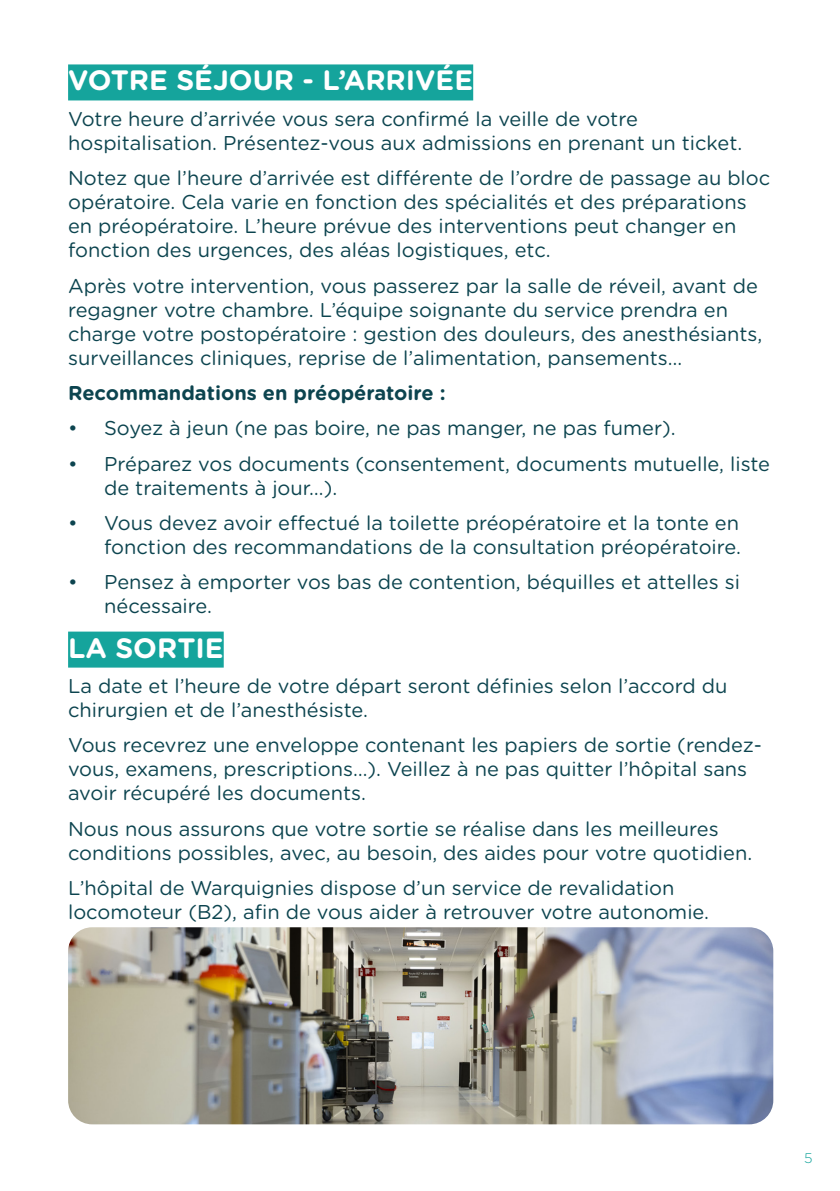
<style>
.page{position:relative;width:840px;height:1191px;background:#fff}
.page>*{position:absolute;margin:0;border:0;box-sizing:border-box;transform-origin:0 0}
.t1{font:700 28px "Gotham Rounded";color:#fff}
.texte_à_lire_-_blanc{font:20px/24px "Gotham Rounded";color:#0c444f}
.texte_à_lire_-_blanc-2{font:700 20px "Gotham Rounded";color:#0c444f}
.t2{font:300 14px "Gotham Rounded";color:#15a49c}
</style>
<div class="page">
<div style="left:68px;top:64px;width:405px;height:36px;background:#15a49c"></div>
<div style="left:68px;top:631px;width:155px;height:36px;background:#15a49c"></div>
<img style="left:68px;top:927px;width:704px;height:197px">
<p class="t1" style="left:68px;top:60px;width:406px">VOTRE SÉJOUR - L’ARRIVÉE</p>
<p class="texte_à_lire_-_blanc" style="left:68px;top:106px;width:675px">Votre heure d’arrivée vous sera confirmé la veille de votre hospitalisation. Présentez-vous aux admissions en prenant un ticket.</p>
<p class="texte_à_lire_-_blanc" style="left:68px;top:165px;width:703px">Notez que l’heure d’arrivée est différente de l’ordre de passage au bloc opératoire. Cela varie en fonction des spécialités et des préparations en préopératoire. L’heure prévue des interventions peut changer en fonction des urgences, des aléas logistiques, etc.</p>
<p class="texte_à_lire_-_blanc" style="left:68px;top:272px;width:695px">Après votre intervention, vous passerez par la salle de réveil, avant de regagner votre chambre. L’équipe soignante du service prendra en charge votre postopératoire : gestion des douleurs, des anesthésiants, surveillances cliniques, reprise de l’alimentation, pansements…</p>
<p class="texte_à_lire_-_blanc-2" style="left:68px;top:378px;width:379px">Recommandations en préopératoire :</p>
<p class="texte_à_lire_-_blanc" style="left:68px;top:415px;width:609px">• Soyez à jeun (ne pas boire, ne pas manger, ne pas fumer).</p>
<p class="texte_à_lire_-_blanc" style="left:104px;top:450px;width:667px;text-indent:-36px">• Préparez vos documents (consentement, documents mutuelle, liste de traitements à jour…).</p>
<p class="texte_à_lire_-_blanc" style="left:68px;top:510px;width:674px;text-align:right">• Vous devez avoir effectué la toilette préopératoire et la tonte en fonction des recommandations de la consultation préopératoire.</p>
<p class="texte_à_lire_-_blanc" style="left:104px;top:569px;width:637px;text-indent:-36px">• Pensez à emporter vos bas de contention, béquilles et attelles si nécessaire.</p>
<p class="t1" style="left:68px;top:627px;width:157px">LA SORTIE</p>
<p class="texte_à_lire_-_blanc" style="left:68px;top:673px;width:660px">La date et l’heure de votre départ seront définies selon l’accord du chirurgien et de l’anesthésiste.</p>
<p class="texte_à_lire_-_blanc" style="left:68px;top:732px;width:695px">Vous recevrez une enveloppe contenant les papiers de sortie (rendez&shy;vous, examens, prescriptions…). Veillez à ne pas quitter l’hôpital sans avoir récupéré les documents.</p>
<p class="texte_à_lire_-_blanc" style="left:68px;top:815px;width:685px">Nous nous assurons que votre sortie se réalise dans les meilleures conditions possibles, avec, au besoin, des aides pour votre quotidien.</p>
<p class="texte_à_lire_-_blanc" style="left:68px;top:875px;width:642px">L’hôpital de Warquignies dispose d’un service de revalidation locomoteur (B2), afin de vous aider à retrouver votre autonomie.</p>
<p class="t2" style="left:803px;top:1148px;width:10px">5</p>
</div>
